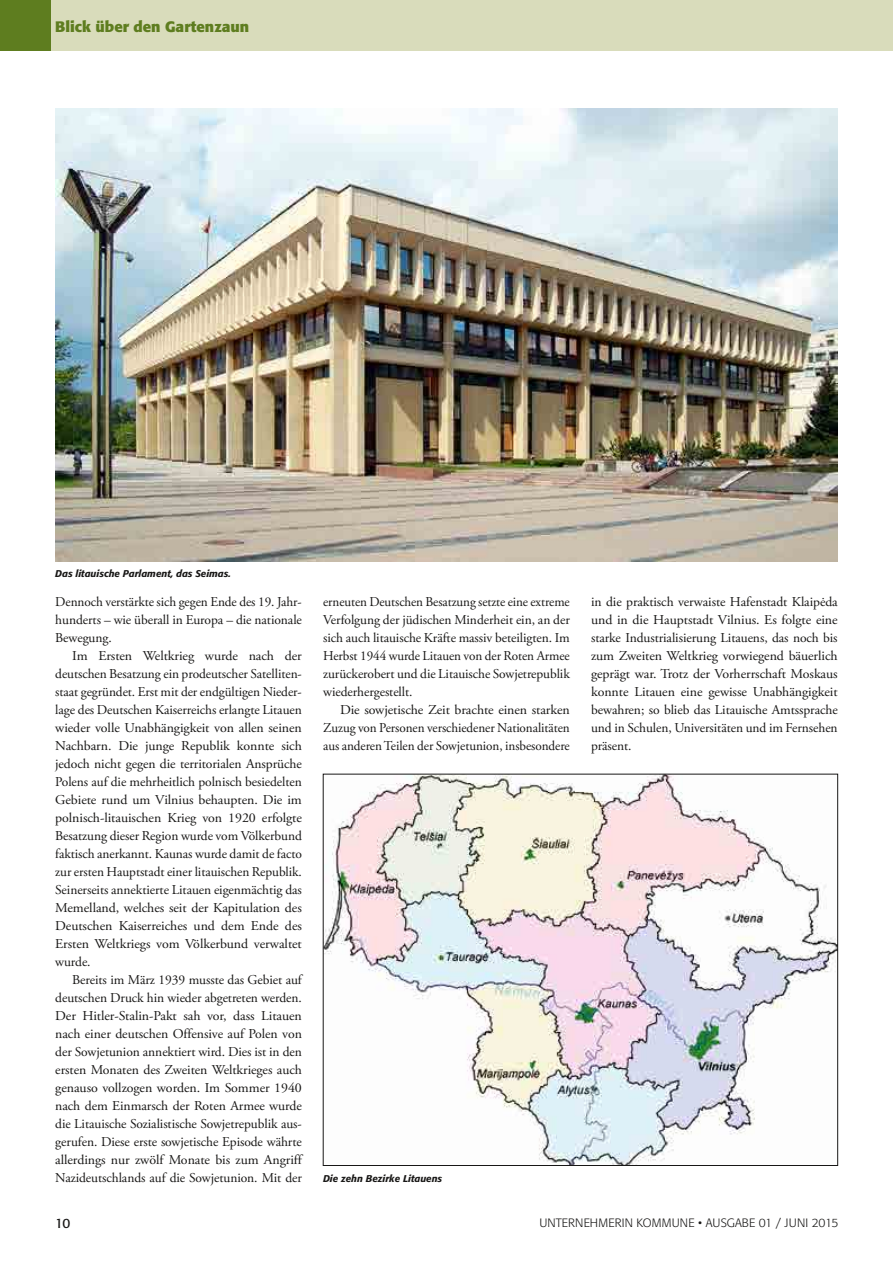
<style>
.page{position:relative;width:893px;height:1263px;background:#fff}
.page>*{position:absolute;margin:0;border:0;box-sizing:border-box;transform-origin:0 0}
.t1{font:700 15px "Formata";color:#5e7d1f}
.t2{font:13.5px/18px "Adobe Garamond Pro";letter-spacing:-.005em;color:#181716;text-align:justify}
.t3{font:13.5px "Formata";color:#181716}
.t4{font:300 12px "Formata";letter-spacing:.02em;color:#181716}
.t5{font:italic 500 9.75px "Formata";color:#181716}
</style>
<div class="page">
<div style="left:0;top:0;width:51px;height:51px;background:#5e7d1f"></div>
<div style="left:51px;top:0;width:842px;height:51px;background:#d9dcbb"></div>
<img style="left:325px;top:776px;width:511px;height:388px">
<img style="left:55px;top:109px;width:783px;height:452px">
<p class="t1" style="left:55px;top:18px;width:196px">Blick über den Gartenzaun</p>
<p class="t5" style="left:55px;top:568px;width:177px">Das litauische Parlament, das Seimas.</p>
<p class="t2" style="left:55px;top:593px;width:248px">Dennoch verstärkte sich gegen Ende des 19. Jahr&shy;hunderts – wie überall in Europa – die nationale Bewegung.</p>
<p class="t2" style="left:55px;top:647px;width:248px;text-indent:17px">Im Ersten Weltkrieg wurde nach der deutschen Besatzung ein prodeutscher Satelliten&shy;staat gegründet. Erst mit der endgültigen Nieder&shy;lage des Deutschen Kaiserreichs erlangte Litauen wieder volle Unabhängigkeit von allen seinen Nachbarn. Die junge Republik konnte sich jedoch nicht gegen die territorialen Ansprüche Polens auf die mehrheitlich polnisch besiedelten Gebiete rund um Vilnius behaupten. Die im polnisch-litauischen Krieg von 1920 erfolgte Besatzung dieser Region wurde vom Völkerbund faktisch anerkannt. Kaunas wurde damit de facto zur ersten Hauptstadt einer litauischen Republik.<br>Seinerseits annektierte Litauen eigenmächtig das Memelland, welches seit der Kapitulation des Deutschen Kaiserreiches und dem Ende des Ersten Weltkriegs vom Völkerbund verwaltet wurde.</p>
<p class="t2" style="left:55px;top:971px;width:248px;text-indent:17px">Bereits im März 1939 musste das Gebiet auf deutschen Druck hin wieder abgetreten werden.<br>Der Hitler-Stalin-Pakt sah vor, dass Litauen nach einer deutschen Offensive auf Polen von der Sowjetunion annektiert wird. Dies ist in den ersten Monaten des Zweiten Weltkrieges auch genauso vollzogen worden. Im Sommer 1940 nach dem Einmarsch der Roten Armee wurde die Litauische Sozialistische Sowjetrepublik aus&shy;gerufen. Diese erste sowjetische Episode währte allerdings nur zwölf Monate bis zum Angriff Nazideutschlands auf die Sowjetunion. Mit der</p>
<p class="t2" style="left:323px;top:593px;width:248px">erneuten Deutschen Besatzung setzte eine extreme Verfolgung der jüdischen Minderheit ein, an der sich auch litauische Kräfte massiv beteiligten. Im Herbst 1944 wurde Litauen von der Roten Armee zurückerobert und die Litauische Sowjetrepublik wiederhergestellt.</p>
<p class="t2" style="left:323px;top:701px;width:248px;text-indent:17px">Die sowjetische Zeit brachte einen starken Zuzug von Personen verschiedener Nationalitäten aus anderen Teilen der Sowjetunion, insbesondere</p>
<p class="t5" style="left:323px;top:1172px;width:121px">Die zehn Bezirke Litauens</p>
<p class="t2" style="left:591px;top:593px;width:248px">in die praktisch verwaiste Hafenstadt Klaipėda und in die Hauptstadt Vilnius. Es folgte eine starke Industrialisierung Litauens, das noch bis zum Zweiten Weltkrieg vorwiegend bäuerlich geprägt war. Trotz der Vorherrschaft Moskaus konnte Litauen eine gewisse Unabhängigkeit bewahren; so blieb das Litauische Amtssprache und in Schulen, Universitäten und im Fernsehen präsent.</p>
<p class="t3" style="left:55px;top:1215px;width:17px">10</p>
<p class="t4" style="left:539px;top:1216px;width:301px">UNTERNEHMERIN KOMMUNE • AUSGABE 01 / JUNI 2015</p>
</div>
